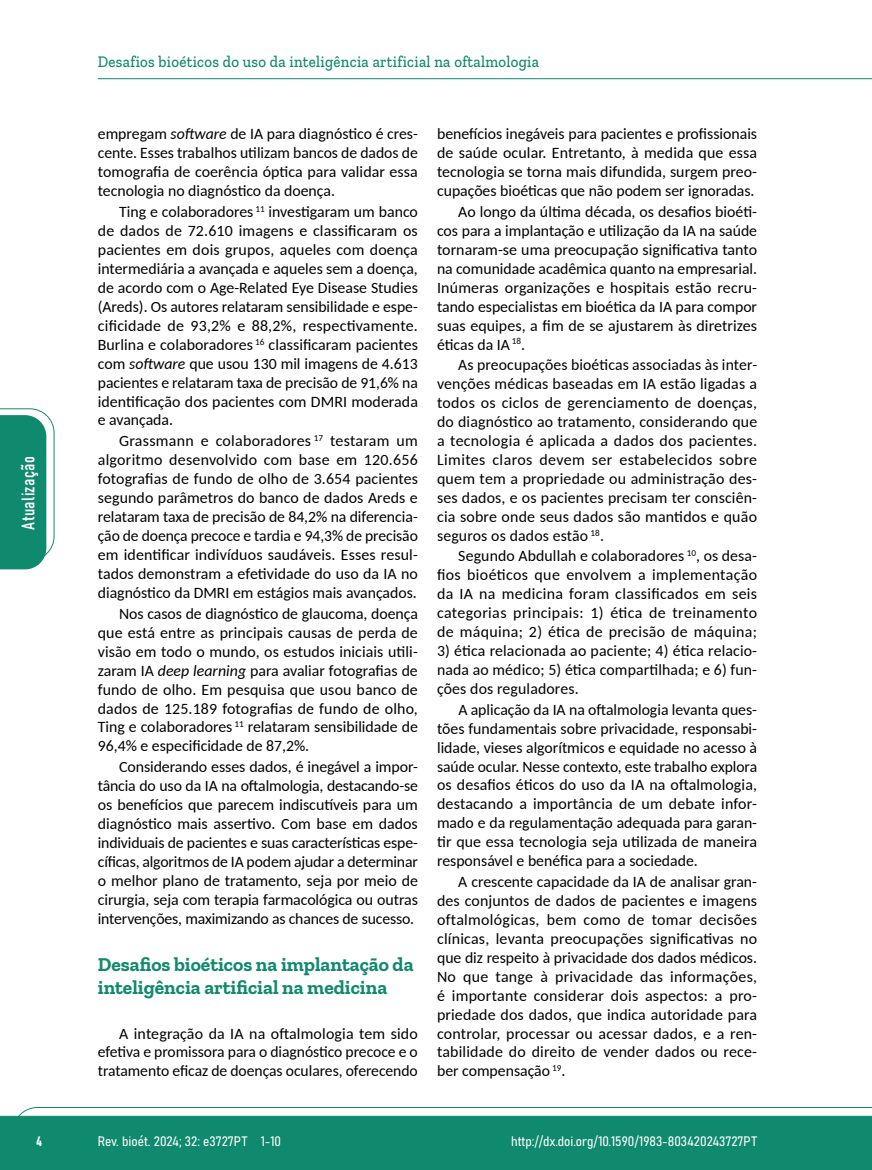
<style>
.page{position:relative;width:872px;height:1170px;background:#fff}
.page>*{position:absolute;margin:0;border:0;box-sizing:border-box;transform-origin:0 0}
.t1{font:700 19.5px/23.4px "Zilla Slab";color:#108a6e}
.t2{font:18px "Bahnschrift";letter-spacing:.02em;color:#fff}
.t3{font:500 16.5px "Zilla Slab";letter-spacing:.02em;color:#108a6e;scale:.9 1}
.t4{font:15.75px/18.9px "Carlito";color:#000;text-align:justify}
.t5{font:13.5px "Bahnschrift";color:#fff}
.s1{font-style:italic}
</style>
<div class="page">
<svg style="left:12px;top:1107px;width:860px;height:62px;background:#2e9880"></svg>
<hr style="left:98px;top:78px;width:774px;height:1px;background:#108a6e">
<svg style="left:0;top:408px;width:55px;height:161px"></svg>
<p class="t2" style="left:15px;top:529px;width:75px;rotate:-90deg">Atualização</p>
<p class="t3" style="left:98px;top:53px;width:492px">Desafios bioéticos do uso da inteligência artificial na oftalmologia</p>
<p class="t4" style="left:98px;top:124px;width:321px">empregam <span class="s1">software</span> de IA para diagnóstico é cres&shy;cente. Esses trabalhos utilizam bancos de dados de tomografia de coerência óptica para validar essa tecnologia no diagnóstico da doença.</p>
<p class="t4" style="left:98px;top:202px;width:322px;text-indent:21px">Ting e colaboradores <sup>11</sup> investigaram um banco de dados de 72.610 imagens e classificaram os pacientes em dois grupos, aqueles com doença intermediária a avançada e aqueles sem a doença, de acordo com o Age-Related Eye Disease Studies (Areds). Os autores relataram sensibilidade e espe&shy;cificidade de 93,2% e 88,2%, respectivamente.<br>Burlina e colaboradores <sup>16</sup> classificaram pacientes com <span class="s1">software</span> que usou 130 mil imagens de 4.613 pacientes e relataram taxa de precisão de 91,6% na identificação dos pacientes com DMRI moderada e avançada.</p>
<p class="t4" style="left:98px;top:431px;width:322px;text-indent:21px">Grassmann e colaboradores <sup>17</sup> testaram um algoritmo desenvolvido com base em 120.656 fotografias de fundo de olho de 3.654 pacientes segundo parâmetros do banco de dados Areds e relataram taxa de precisão de 84,2% na diferencia&shy;ção de doença precoce e tardia e 94,3% de precisão em identificar indivíduos saudáveis. Esses resul&shy;tados demonstram a efetividade do uso da IA no diagnóstico da DMRI em estágios mais avançados.</p>
<p class="t4" style="left:98px;top:603px;width:321px;text-indent:21px">Nos casos de diagnóstico de glaucoma, doença que está entre as principais causas de perda de visão em todo o mundo, os estudos iniciais utili&shy;zaram IA <span class="s1">deep learning</span> para avaliar fotografias de fundo de olho. Em pesquisa que usou banco de dados de 125.189 fotografias de fundo de olho, Ting e colaboradores <sup>11</sup> relataram sensibilidade de 96,4% e especificidade de 87,2%.</p>
<p class="t4" style="left:98px;top:757px;width:322px;text-indent:21px">Considerando esses dados, é inegável a impor&shy;tância do uso da IA na oftalmologia, destacando-se os benefícios que parecem indiscutíveis para um diagnóstico mais assertivo. Com base em dados individuais de pacientes e suas características espe&shy;cíficas, algoritmos de IA podem ajudar a determinar o melhor plano de tratamento, seja por meio de cirurgia, seja com terapia farmacológica ou outras intervenções, maximizando as chances de sucesso.</p>
<p class="t1" style="left:98px;top:952px;width:317px">Desafios bioéticos na implantação da inteligência artificial na medicina</p>
<p class="t4" style="left:98px;top:1023px;width:321px;text-indent:21px">A integração da IA na oftalmologia tem sido efetiva e promissora para o diagnóstico precoce e o tratamento eficaz de doenças oculares, oferecendo</p>
<p class="t4" style="left:437px;top:124px;width:321px">benefícios inegáveis para pacientes e profissionais de saúde ocular. Entretanto, à medida que essa tecnologia se torna mais difundida, surgem preo&shy;cupações bioéticas que não podem ser ignoradas.</p>
<p class="t4" style="left:437px;top:201px;width:321px;text-indent:21px">Ao longo da última década, os desafios bioéti&shy;cos para a implantação e utilização da IA na saúde tornaram-se uma preocupação significativa tanto na comunidade acadêmica quanto na empresarial.<br>Inúmeras organizações e hospitais estão recru&shy;tando especialistas em bioética da IA para compor suas equipes, a fim de se ajustarem às diretrizes éticas da IA <sup>18</sup>.</p>
<p class="t4" style="left:437px;top:355px;width:322px;text-indent:21px">As preocupações bioéticas associadas às inter&shy;venções médicas baseadas em IA estão ligadas a todos os ciclos de gerenciamento de doenças, do diagnóstico ao tratamento, considerando que a tecnologia é aplicada a dados dos pacientes.<br>Limites claros devem ser estabelecidos sobre quem tem a propriedade ou administração des&shy;ses dados, e os pacientes precisam ter consciên&shy;cia sobre onde seus dados são mantidos e quão seguros os dados estão <sup>18</sup>.</p>
<p class="t4" style="left:437px;top:546px;width:321px;text-indent:21px">Segundo Abdullah e colaboradores <sup>10</sup>, os desa&shy;fios bioéticos que envolvem a implementação da IA na medicina foram classificados em seis categorias principais: 1) ética de treinamento de máquina; 2) ética de precisão de máquina;</p>
<p class="t4" style="left:437px;top:640px;width:321px">3) ética relacionada ao paciente; 4) ética relacio&shy;nada ao médico; 5) ética compartilhada; e 6) fun&shy;ções dos reguladores.</p>
<p class="t4" style="left:437px;top:699px;width:322px;text-indent:21px">A aplicação da IA na oftalmologia levanta ques&shy;tões fundamentais sobre privacidade, responsabi&shy;lidade, vieses algorítmicos e equidade no acesso à saúde ocular. Nesse contexto, este trabalho explora os desafios éticos do uso da IA na oftalmologia, destacando a importância de um debate infor&shy;mado e da regulamentação adequada para garan&shy;tir que essa tecnologia seja utilizada de maneira responsável e benéfica para a sociedade.</p>
<p class="t4" style="left:437px;top:871px;width:322px;text-indent:21px">A crescente capacidade da IA de analisar gran&shy;des conjuntos de dados de pacientes e imagens oftalmológicas, bem como de tomar decisões clínicas, levanta preocupações significativas no que diz respeito à privacidade dos dados médicos.<br>No que tange à privacidade das informações, é importante considerar dois aspectos: a pro&shy;priedade dos dados, que indica autoridade para controlar, processar ou acessar dados, e a ren&shy;tabilidade do direito de vender dados ou rece&shy;ber compensação <sup>19</sup>.</p>
<p class="t5" style="left:36px;top:1130px;width:7px">4</p>
<p class="t5" style="left:98px;top:1131px;width:185px">Rev. bioét. 2024; 32: e3727PT 1-10</p>
<p class="t5" style="left:511px;top:1131px;width:247px">http://dx.doi.org/10.1590/1983-803420243727PT</p>
</div>
